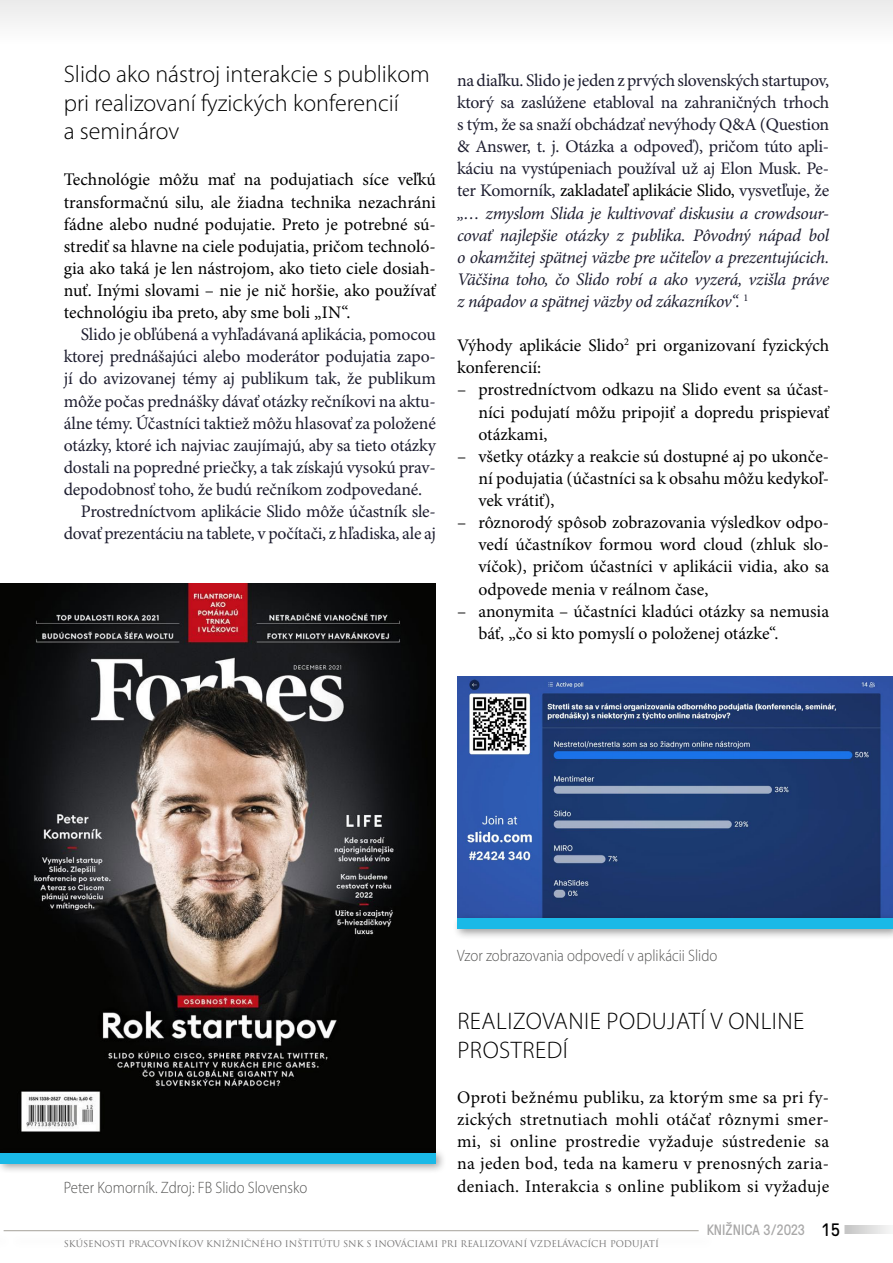
<style>
.page{position:relative;width:893px;height:1263px;background:#fff}
.page>*{position:absolute;margin:0;border:0;box-sizing:border-box;transform-origin:0 0}
.t1{font:300 24px/28.8px "Myriad Pro";color:#000}
.t2{font:300 24px/28.8px "Myriad Pro";letter-spacing:.02em;color:#000}
.t3{font:17.7px/22px "Minion Pro";color:#000;text-align:justify}
.t4{font:17.7px/22px "Minion Pro";letter-spacing:-.015em;color:#1d1d2f;text-align:justify}
.t5{font:300 16.5px "Myriad Pro";color:#575756;scale:.9 1}
.t6{font:15px "GT Pressura";color:#706f6f}
.t7{font:9px "Trajan Pro";color:#706f6f}
.s1{color:#000}
.s2{font-style:italic}
.s3{font-size:18px;color:#000}
</style>
<div class="page">
<hr style="left:0;top:0;width:2px;height:44px;background:#e3e3e3">
<svg style="left:844px;top:1225px;width:46px;height:9px"></svg>
<div style="left:2px;top:0;width:891px;height:44px;background:#f4f4f4"></div>
<hr style="left:4px;top:1230px;width:695px;height:1px;background:#a5a29a">
<img style="left:0;top:584px;width:436px;height:563px">
<img style="left:457px;top:676px;width:436px;height:237px">
<div style="left:0;top:1147px;width:447px;height:27px;background:#000;opacity:.4"></div>
<div style="left:0;top:1153px;width:436px;height:10px;background:#1ab9e7"></div>
<div style="left:452px;top:913px;width:441px;height:27px;background:#000;opacity:.4"></div>
<div style="left:457px;top:918px;width:436px;height:11px;background:#1ab9e7"></div>
<h1 class="t1" style="left:64px;top:60px;width:367px">Slido ako nástroj interakcie s publikom pri realizovaní fyzických konferencií<br>a seminárov</h1>
<p class="t3" style="left:64px;top:169px;width:374px">Technológie môžu mať na podujatiach síce veľkú transformačnú silu, ale žiadna technika nezachráni fádne alebo nudné podujatie. Preto je potrebné sú&shy;strediť sa hlavne na ciele podujatia, pričom technoló&shy;gia ako taká je len nástrojom, ako tieto ciele dosiah&shy;nuť. Inými slovami – nie je nič horšie, ako používať technológiu iba preto, aby sme boli „IN“.</p>
<p class="t4" style="left:81px;top:324px;width:357px">Slido je obľúbená a vyhľadávaná aplikácia, pomocou</p>
<p class="t4" style="left:64px;top:346px;width:374px">ktorej prednášajúci alebo moderátor podujatia zapo-</p>
<p class="t4" style="left:64px;top:368px;width:374px">jí do avizovanej témy aj publikum tak, že publikum</p>
<p class="t4" style="left:64px;top:391px;width:374px">môže počas prednášky dávať otázky rečníkovi na aktu-</p>
<p class="t4" style="left:64px;top:413px;width:374px">álne témy. Účastníci taktiež môžu hlasovať za položené</p>
<p class="t4" style="left:64px;top:435px;width:374px">otázky, ktoré ich najviac zaujímajú, aby sa tieto otázky</p>
<p class="t4" style="left:64px;top:457px;width:374px">dostali na popredné priečky, a tak získajú vysokú prav-</p>
<p class="t4" style="left:64px;top:479px;width:360px">depodobnosť toho, že budú rečníkom zodpovedané.</p>
<p class="t4" style="left:81px;top:501px;width:357px">Prostredníctvom aplikácie Slido môže účastník sle-</p>
<p class="t4" style="left:64px;top:523px;width:374px">dovať prezentáciu na tablete, v počítači, z hľadiska, ale aj</p>
<p class="t4" style="left:457px;top:70px;width:374px">na diaľku. Slido je jeden z prvých slovenských startupov, ktorý sa zaslúžene etabloval na zahraničných trhoch s tým, že sa snaží obchádzať nevýhody Q&amp;A (Question &amp; Answer, t. j. Otázka a odpoveď), pričom túto apli&shy;káciu na vystúpeniach používal už aj Elon Musk. Pe&shy;ter Komorník, <span class="s1">zakladateľ aplikácie Slido,</span> vysvetľuje, že <span class="s2">„… zmyslom Slida je kultivovať diskusiu a crowdsour&shy;covať najlepšie otázky z publika. Pôvodný nápad bol o okamžitej spätnej väzbe pre učiteľov a prezentujúcich.<br>Väčšina toho, čo Slido robí a ako vyzerá, vzišla práve z nápadov a spätnej väzby od zákazníkov“.</span> <sup>1</sup></p>
<p class="t3" style="left:457px;top:335px;width:374px">Výhody aplikácie Slido<sup>2</sup> pri organizovaní fyzických konferencií:</p>
<p class="t3" style="left:478px;top:379px;width:352px;text-indent:-21px">– prostredníctvom odkazu na Slido event sa účast&shy;níci podujatí môžu pripojiť a dopredu prispievať otázkami,</p>
<p class="t3" style="left:478px;top:446px;width:352px;text-indent:-21px">– všetky otázky a reakcie sú dostupné aj po ukonče&shy;ní podujatia (účastníci sa k obsahu môžu kedykoľ&shy;vek vrátiť),</p>
<p class="t3" style="left:478px;top:512px;width:352px;text-indent:-21px">– rôznorodý spôsob zobrazovania výsledkov odpo&shy;vedí účastníkov formou word cloud (zhluk slo&shy;víčok), pričom účastníci v aplikácii vidia, ako sa odpovede menia v reálnom čase,</p>
<p class="t3" style="left:478px;top:601px;width:352px;text-indent:-21px">– anonymita – účastníci kladúci otázky sa nemusia báť, „čo si kto pomyslí o položenej otázke“.</p>
<p class="t5" style="left:64px;top:1178px;width:272px">Peter Komorník. Zdroj: FB Slido Slovensko</p>
<p class="t5" style="left:457px;top:947px;width:291px">Vzor zobrazovania odpovedí v aplikácii Slido</p>
<h1 class="t2" style="left:457px;top:1007px;width:349px">REALIZOVANIE PODUJATÍ V ONLINE<br>PROSTREDÍ</h1>
<p class="t3" style="left:457px;top:1087px;width:374px">Oproti bežnému publiku, za ktorým sme sa pri fy&shy;zických stretnutiach mohli otáčať rôznymi smer&shy;mi, si online prostredie vyžaduje sústredenie sa na jeden bod, teda na kameru v prenosných zaria&shy;deniach. Interakcia s online publikom si vyžaduje</p>
<p class="t7" style="left:64px;top:1238px;width:597px">SKÚSENOSTI PRACOVNÍKOV KNIŽNIČNÉHO INŠTITÚTU SNK S INOVÁCIAMI PRI REALIZOVANÍ VZDELÁVACÍCH PODUJATÍ</p>
<p class="t6" style="left:706px;top:1218px;width:135px">KNIŽNICA 3/2023 <span class="s3">15</span></p>
</div>
